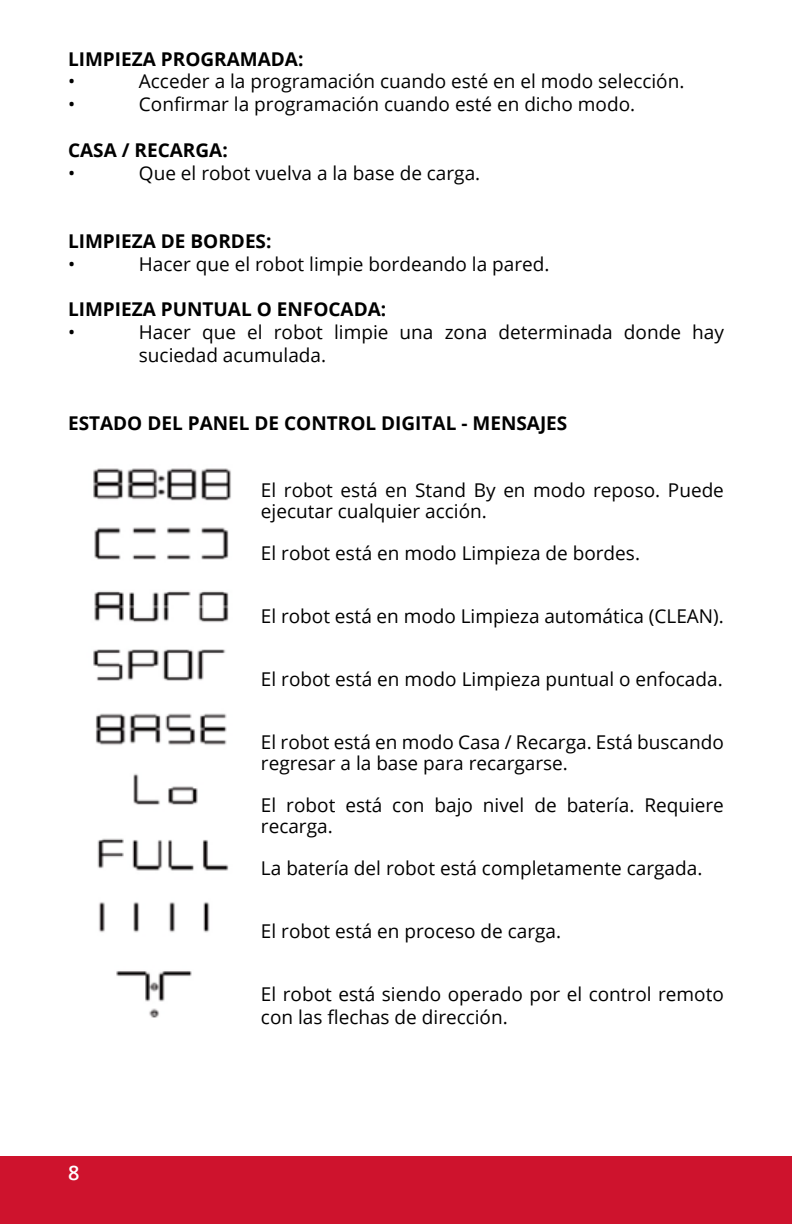
<style>
.page{position:relative;width:792px;height:1224px;background:#fff}
.page>*{position:absolute;margin:0;border:0;box-sizing:border-box;transform-origin:0 0}
.t1{font:600 20px "Open Sans";color:#fff}
.t2{font:19px/21px "Open Sans";color:#000}
.t3{font:700 19px "Open Sans";color:#000}
</style>
<div class="page">
<div style="left:0;top:1156px;width:792px;height:68px;background:#ce132d"></div>
<img style="left:93px;top:468px;width:138px;height:550px">
<p class="t3" style="left:68px;top:45px;width:237px">LIMPIEZA PROGRAMADA:</p>
<p class="t2" style="left:68px;top:70px;width:9px">•</p>
<p class="t2" style="left:139px;top:70px;width:547px">Acceder a la programación cuando esté en el modo selección.</p>
<p class="t2" style="left:68px;top:93px;width:9px">•</p>
<p class="t2" style="left:139px;top:93px;width:498px">Confirmar la programación cuando esté en dicho modo.</p>
<p class="t3" style="left:68px;top:136px;width:161px">CASA / RECARGA:</p>
<p class="t2" style="left:68px;top:162px;width:9px">•</p>
<p class="t2" style="left:139px;top:162px;width:343px">Que el robot vuelva a la base de carga.</p>
<p class="t3" style="left:68px;top:228px;width:205px">LIMPIEZA DE BORDES:</p>
<p class="t2" style="left:68px;top:253px;width:9px">•</p>
<p class="t2" style="left:139px;top:253px;width:412px">Hacer que el robot limpie bordeando la pared.</p>
<p class="t3" style="left:68px;top:296px;width:320px">LIMPIEZA PUNTUAL O ENFOCADA:</p>
<p class="t2" style="left:68px;top:321px;width:9px">•</p>
<p class="t2" style="left:139px;top:320px;width:587px;line-height:22.8px">Hacer que el robot limpie una zona determinada donde hay suciedad acumulada.</p>
<p class="t3" style="left:68px;top:410px;width:501px">ESTADO DEL PANEL DE CONTROL DIGITAL - MENSAJES</p>
<p class="t2" style="left:261px;top:479px;width:465px">El robot está en Stand By en modo reposo. Puede ejecutar cualquier acción.</p>
<p class="t2" style="left:261px;top:542px;width:381px">El robot está en modo Limpieza de bordes.</p>
<p class="t2" style="left:261px;top:605px;width:465px">El robot está en modo Limpieza automática (CLEAN).</p>
<p class="t2" style="left:261px;top:668px;width:463px">El robot está en modo Limpieza puntual o enfocada.</p>
<p class="t2" style="left:261px;top:731px;width:464px">El robot está en modo Casa / Recarga. Está buscando regresar a la base para recargarse.</p>
<p class="t2" style="left:261px;top:794px;width:465px">El robot está con bajo nivel de batería. Requiere recarga.</p>
<p class="t2" style="left:261px;top:857px;width:443px">La batería del robot está completamente cargada.</p>
<p class="t2" style="left:261px;top:920px;width:302px">El robot está en proceso de carga.</p>
<p class="t1" style="left:68px;top:1160px;width:13px">8</p>
<p class="t2" style="left:261px;top:982px;width:464px;line-height:22.8px">El robot está siendo operado por el control remoto con las flechas de dirección.</p>
</div>
